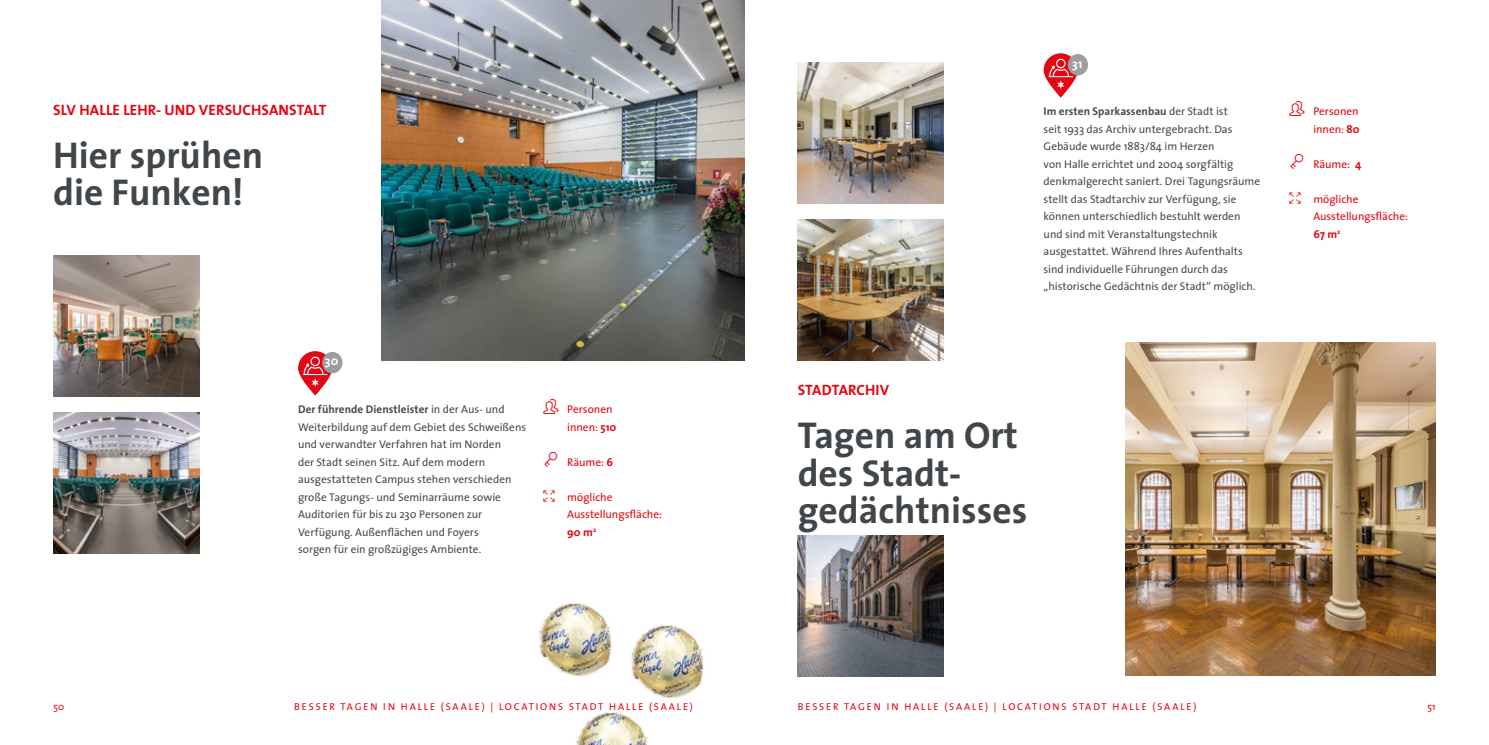
<style>
.page{position:relative;width:1489px;height:745px;background:#fff}
.page>*{position:absolute;margin:0;border:0;box-sizing:border-box;transform-origin:0 0}
.t1{font:700 37.5px/37.5px "The Sans";color:#404649}
.t2{font:700 15px "The Sans";letter-spacing:.005em;color:#e30613}
.t3{font:700 12.5px "The Sans";color:#fff}
.t4{font:11.25px/17.5px "The Sans";color:#4a4a49}
.t5{font:11.25px/17.5px "The Sans";color:#e30613}
.t6{font:10px "The Sans";letter-spacing:.19em;color:#e30613}
.s1{font-weight:700}
</style>
<div class="page">
<img style="left:1125px;top:343px;width:310px;height:332px">
<svg style="left:1043px;top:53px;width:34px;height:45px"></svg>
<svg style="left:1048px;top:59px;width:25px;height:30px"></svg>
<div style="left:1067px;top:54px;width:20px;height:21px;background:#9c9e9e;border-radius:50%"></div>
<svg style="left:298px;top:351px;width:34px;height:44px"></svg>
<svg style="left:303px;top:356px;width:24px;height:30px"></svg>
<div style="left:322px;top:352px;width:20px;height:21px;background:#9c9e9e;border-radius:50%"></div>
<img style="left:797px;top:219px;width:146px;height:141px">
<img style="left:797px;top:535px;width:146px;height:141px">
<img style="left:797px;top:63px;width:146px;height:140px">
<img style="left:381px;top:0;width:363px;height:360px">
<img style="left:53px;top:255px;width:146px;height:141px">
<img style="left:53px;top:412px;width:146px;height:141px">
<img style="left:539px;top:603px;width:73px;height:74px">
<img style="left:576px;top:712px;width:72px;height:32px">
<img style="left:631px;top:625px;width:73px;height:74px">
<h2 class="t2" style="left:53px;top:97px;width:275px">SLV HALLE LEHR- UND VERSUCHSANSTALT</h2>
<h1 class="t1" style="left:53px;top:135px;width:211px">Hier sprühen die Funken!</h1>
<p class="t3" style="left:325px;top:350px;width:15px">30</p>
<p class="t4" style="left:298px;top:400px;width:230px"><span class="s1">Der führende Dienstleister</span> in der Aus- und Weiterbildung auf dem Gebiet des Schweißens und verwandter Verfahren hat im Norden<br>der Stadt seinen Sitz. Auf dem modern ausgestatteten Campus stehen verschieden große Tagungs- und Seminarräume sowie Auditorien für bis zu 230 Personen zur Verfügung. Außenflächen und Foyers<br>sorgen für ein großzügiges Ambiente.</p>
<p class="t5" style="left:567px;top:400px;width:51px">Personen innen: <span class="s1">510</span></p>
<p class="t5" style="left:567px;top:452px;width:47px">Räume: <span class="s1">6</span></p>
<p class="t5" style="left:567px;top:487px;width:96px">mögliche<br>Ausstellungsfläche:<br><span class="s1">90 m</span><sup>2</sup></p>
<p class="t3" style="left:1071px;top:54px;width:12px">31</p>
<p class="t4" style="left:1043px;top:102px;width:218px"><span class="s1">Im ersten Sparkassenbau</span> der Stadt ist<br>seit 1933 das Archiv untergebracht. Das Gebäude wurde 1883/84 im Herzen<br>von Halle errichtet und 2004 sorgfältig denkmalgerecht saniert. Drei Tagungsräume stellt das Stadtarchiv zur Verfügung, sie können unterschiedlich bestuhlt werden und sind mit Veranstaltungstechnik ausgestattet. Während Ihres Aufenthalts sind individuelle Führungen durch das „historische Gedächtnis der Stadt“ möglich.</p>
<h2 class="t2" style="left:797px;top:377px;width:93px">STADTARCHIV</h2>
<h1 class="t1" style="left:797px;top:415px;width:231px">Tagen am Ort des Stadt&shy;gedächtnisses</h1>
<p class="t5" style="left:1313px;top:102px;width:48px">Personen innen: <span class="s1">80</span></p>
<p class="t5" style="left:1313px;top:155px;width:49px">Räume: <span class="s1">4</span></p>
<p class="t5" style="left:1313px;top:190px;width:96px">mögliche<br>Ausstellungsfläche:<br><span class="s1">67 m</span><sup>2</sup></p>
<p class="t6" style="left:53px;top:698px;width:12px">50</p>
<p class="t6" style="left:294px;top:698px;width:400px">BESSER TAGEN IN HALLE (SAALE) | LOCATIONS STADT HALLE (SAALE)</p>
<p class="t6" style="left:797px;top:698px;width:400px">BESSER TAGEN IN HALLE (SAALE) | LOCATIONS STADT HALLE (SAALE)</p>
<p class="t6" style="left:1427px;top:698px;width:10px">51</p>
</div>
